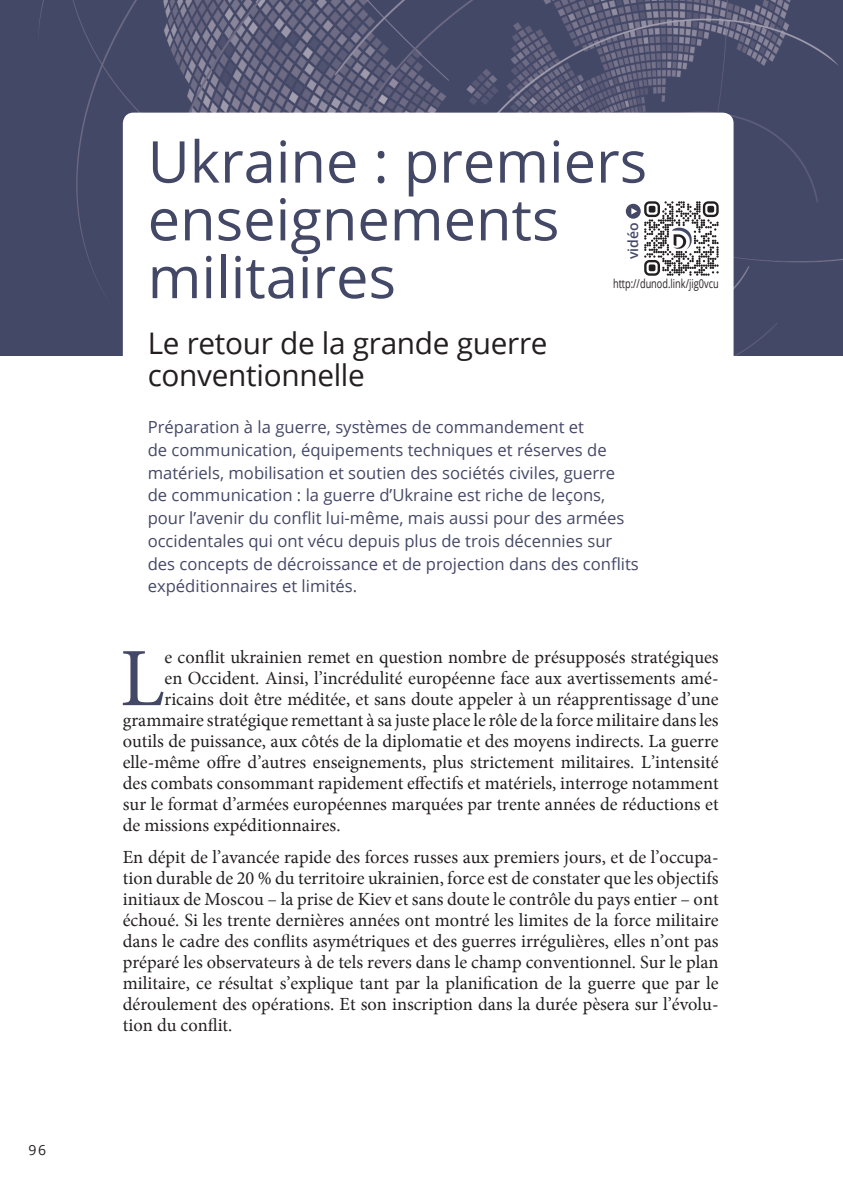
<style>
.page{position:relative;width:843px;height:1193px;background:#fff}
.page>*{position:absolute;margin:0;border:0;box-sizing:border-box;transform-origin:0 0}
.t1{font:82.95px "Minion Pro";color:#444867}
.t2{font:57.75px/57.8px "Open Sans";color:#444867}
.t3{font:29.75px/31.5px "Open Sans";letter-spacing:-.01em;color:#231f20}
.t4{font:18.38px/21px "Minion Pro";color:#231f20;text-align:justify}
.t5{font:16.62px/22.8px "Open Sans";color:#444867}
.t6{font:600 14px "Open Sans";color:#444867}
.t7{font:14px "Open Sans";color:#231f20}
.t8{font:12.25px "Open Sans";color:#231f20;scale:.75 1}
</style>
<div class="page">
<div style="left:0;top:0;width:842px;height:356px;background:#444867"></div>
<img style="left:38px;top:0;width:804px;height:356px">
<div style="left:124px;top:113px;width:608px;height:438px;background:#fff;border-radius:10px"></div>
<div style="left:123px;top:113px;width:610px;height:439px;border:2px solid #fff;border-radius:10px"></div>
<svg style="left:644px;top:201px;width:74px;height:75px"></svg>
<div style="left:625px;top:204px;width:15px;height:15px;background:#444867;border-radius:50%"></div>
<svg style="left:631px;top:208px;width:6px;height:6px"></svg>
<p class="t7" style="left:29px;top:1141px;width:19px">96</p>
<h2 class="t2" style="left:148px;top:131px;width:501px">Ukraine : premiers enseignements militaires</h2>
<h3 class="t3" style="left:148px;top:327px;width:401px">Le retour de la grande guerre conventionnelle</h3>
<p class="t5" style="left:148px;top:415px;width:492px">Préparation à la guerre, systèmes de commandement et<br>de communication, équipements techniques et réserves de matériels, mobilisation et soutien des sociétés civiles, guerre de communication : la guerre d’Ukraine est riche de leçons, pour l’avenir du conflit lui-même, mais aussi pour des armées occidentales qui ont vécu depuis plus de trois décennies sur des concepts de décroissance et de projection dans des conflits expéditionnaires et limités.</p>
<p class="t6" style="left:623px;top:259px;width:38px;rotate:-90deg">vidéo</p>
<p class="t8" style="left:612px;top:275px;width:142px">http://dunod.link/jig0vcu</p>
<h1 class="t1" style="left:120px;top:623px;width:46px">L</h1>
<p class="t4" style="left:164px;top:647px;width:555px">e conflit ukrainien remet en question nombre de présupposés stratégiques</p>
<p class="t4" style="left:164px;top:668px;width:555px">en Occident. Ainsi, l’incrédulité européenne face aux avertissements amé-</p>
<p class="t4" style="left:164px;top:689px;width:555px">ricains doit être méditée, et sans doute appeler à un réapprentissage d’une</p>
<p class="t4" style="left:123px;top:710px;width:597px">grammaire stratégique remettant à sa juste place le rôle de la force militaire dans les</p>
<p class="t4" style="left:123px;top:731px;width:597px">outils de puissance, aux côtés de la diplomatie et des moyens indirects. La guerre</p>
<p class="t4" style="left:123px;top:752px;width:597px">elle-même offre d’autres enseignements, plus strictement militaires. L’intensité</p>
<p class="t4" style="left:123px;top:773px;width:597px">des combats consommant rapidement effectifs et matériels, interroge notamment</p>
<p class="t4" style="left:123px;top:794px;width:597px">sur le format d’armées européennes marquées par trente années de réductions et</p>
<p class="t4" style="left:123px;top:815px;width:219px">de missions expéditionnaires.</p>
<p class="t4" style="left:123px;top:846px;width:597px">En dépit de l’avancée rapide des forces russes aux premiers jours, et de l’occupa&shy;tion durable de 20 % du territoire ukrainien, force est de constater que les objectifs initiaux de Moscou – la prise de Kiev et sans doute le contrôle du pays entier – ont échoué. Si les trente dernières années ont montré les limites de la force militaire dans le cadre des conflits asymétriques et des guerres irrégulières, elles n’ont pas préparé les observateurs à de tels revers dans le champ conventionnel. Sur le plan militaire, ce résultat s’explique tant par la planification de la guerre que par le déroulement des opérations. Et son inscription dans la durée pèsera sur l’évolu&shy;tion du conflit.</p>
</div>
